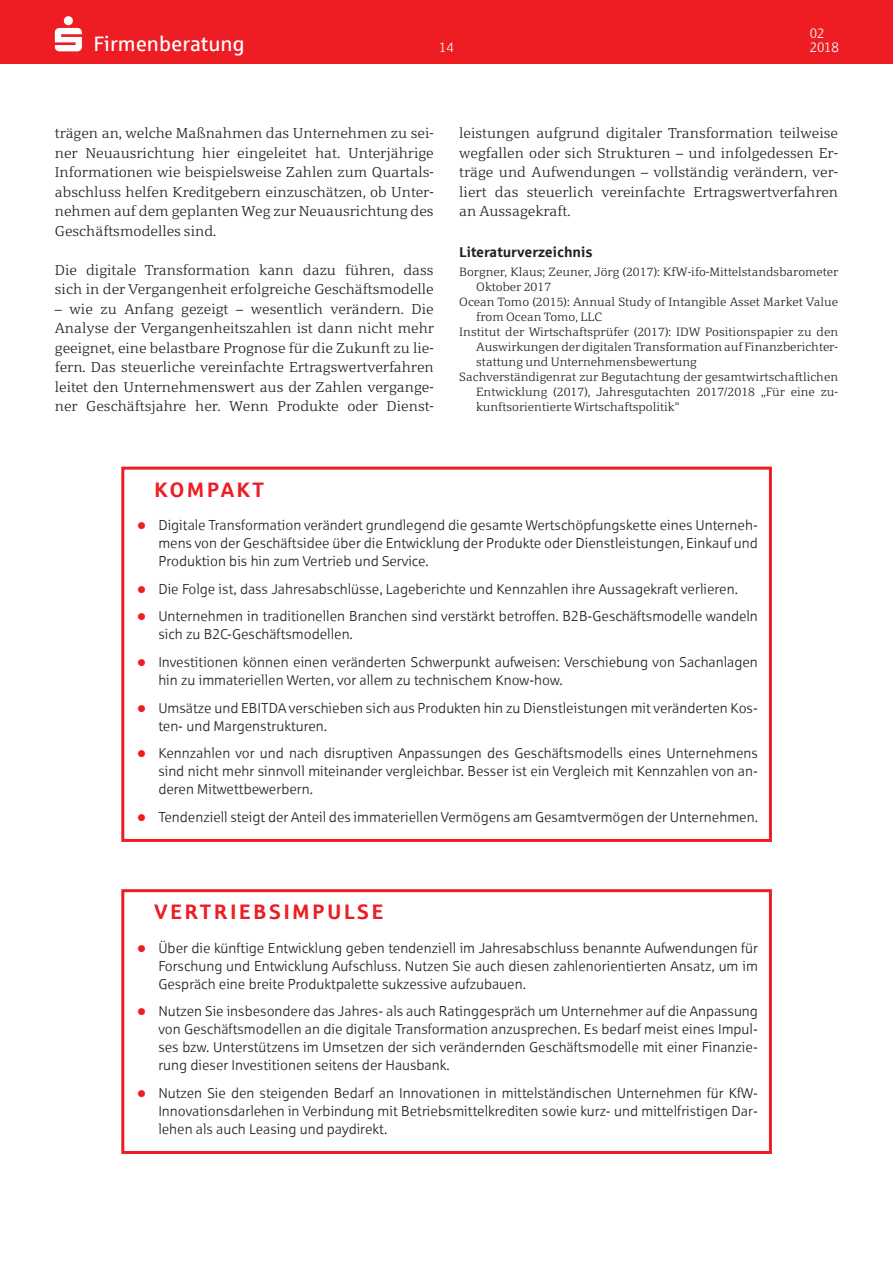
<style>
.page{position:relative;width:893px;height:1263px;background:#fff}
.page>*{position:absolute;margin:0;border:0;box-sizing:border-box;transform-origin:0 0}
.t1{font:700 21px "Sparkasse Rg";letter-spacing:.11em;color:#ee1d23}
.t2{font:20.85px "Sparkasse Rg";color:#fff}
.t3{font:14.25px/18px "Sparkasse Lt";color:#231f20}
.t4{font:14.25px/19.5px "Sparkasse Serif Lt";color:#231f20;text-align:justify}
.t5{font:700 14.25px "Sparkasse Rg";color:#231f20}
.t6{font:13.65px/13.5px "Sparkasse Lt";letter-spacing:-.015em;color:#fff}
.t7{font:13.5px "Sparkasse Lt";color:#fff}
.t8{font:12px "Sparkasse Serif Lt";color:#231f20}
</style>
<div class="page">
<div style="left:121px;top:467px;width:651px;height:375px;border:3px solid #ee1d23"></div>
<div style="left:121px;top:889px;width:651px;height:265px;border:3px solid #ee1d23"></div>
<div style="left:0;top:0;width:893px;height:64px;background:#ee1d23"></div>
<svg style="left:55px;top:16px;width:27px;height:35px"></svg>
<h2 class="t2" style="left:94px;top:31px;width:153px">Firmenberatung</h2>
<p class="t7" style="left:439px;top:39px;width:16px">14</p>
<p class="t6" style="left:810px;top:26px;width:31px">02<br>2018</p>
<p class="t4" style="left:55px;top:123px;width:380px">trägen an, welche Maßnahmen das Unternehmen zu sei&shy;ner Neuausrichtung hier eingeleitet hat. Unterjährige Informationen wie beispielsweise Zahlen zum Quartals&shy;abschluss helfen Kreditgebern einzuschätzen, ob Unter&shy;nehmen auf dem geplanten Weg zur Neuausrichtung des Geschäftsmodelles sind.</p>
<p class="t4" style="left:55px;top:260px;width:380px">Die digitale Transformation kann dazu führen, dass sich in der Vergangenheit erfolgreiche Geschäftsmodelle</p>
<p class="t4" style="left:55px;top:299px;width:381px">– wie zu Anfang gezeigt – wesentlich verändern. Die Analyse der Vergangenheitszahlen ist dann nicht mehr geeignet, eine belastbare Prognose für die Zukunft zu lie&shy;fern. Das steuerliche vereinfachte Ertragswertverfahren leitet den Unternehmenswert aus der Zahlen vergange&shy;ner Geschäftsjahre her. Wenn Produkte oder Dienst-</p>
<p class="t4" style="left:459px;top:123px;width:380px">leistungen aufgrund digitaler Transformation teilweise wegfallen oder sich Strukturen – und infolgedessen Er&shy;träge und Aufwendungen – vollständig verändern, ver&shy;liert das steuerlich vereinfachte Ertragswertverfahren an Aussagekraft.</p>
<p class="t5" style="left:459px;top:243px;width:135px">Literaturverzeichnis</p>
<p class="t8" style="left:459px;top:265px;width:381px">Borgner, Klaus; Zeuner, Jörg (2017): KfW-ifo-Mittelstandsbarometer</p>
<p class="t8" style="left:476px;top:280px;width:77px">Oktober 2017</p>
<p class="t8" style="left:459px;top:295px;width:380px">Ocean Tomo (2015): Annual Study of Intangible Asset Market Value</p>
<p class="t8" style="left:476px;top:310px;width:127px">from Ocean Tomo, LLC</p>
<p class="t8" style="left:459px;top:325px;width:380px">Institut der Wirtschaftsprüfer (2017): IDW Positionspapier zu den</p>
<p class="t8" style="left:476px;top:340px;width:363px">Auswirkungen der digitalen Transformation auf Finanzberichter-</p>
<p class="t8" style="left:476px;top:355px;width:222px">stattung und Unternehmensbewertung</p>
<p class="t8" style="left:459px;top:370px;width:380px">Sachverständigenrat zur Begutachtung der gesamtwirtschaftlichen</p>
<p class="t8" style="left:476px;top:385px;width:363px">Entwicklung (2017), Jahresgutachten 2017/2018 „Für eine zu-</p>
<p class="t8" style="left:476px;top:400px;width:205px">kunftsorientierte Wirtschaftspolitik“</p>
<h1 class="t1" style="left:154px;top:476px;width:111px">KOMPAKT</h1>
<p class="t3" style="left:158px;top:516px;width:601px;text-align:justify">Digitale Transformation verändert grundlegend die gesamte Wertschöpfungskette eines Unterneh&shy;mens von der Geschäftsidee über die Entwicklung der Produkte oder Dienstleistungen, Einkauf und Produktion bis hin zum Vertrieb und Service.</p>
<p class="t3" style="left:158px;top:575px;width:601px;line-height:27.6px">Die Folge ist, dass Jahresabschlüsse, Lageberichte und Kennzahlen ihre Aussagekraft verlieren.<br>Unternehmen in traditionellen Branchen sind verstärkt betroffen. B2B-Geschäftsmodelle wandeln</p>
<p class="t3" style="left:158px;top:620px;width:601px;line-height:27.6px">sich zu B2C-Geschäftsmodellen.<br>Investitionen können einen veränderten Schwerpunkt aufweisen: Verschiebung von Sachanlagen</p>
<p class="t3" style="left:158px;top:666px;width:601px;line-height:27.6px">hin zu immateriellen Werten, vor allem zu technischem Know-how.<br>Umsätze und EBITDA verschieben sich aus Produkten hin zu Dienstleistungen mit veränderten Kos-</p>
<p class="t3" style="left:158px;top:712px;width:601px;line-height:27.6px">ten- und Margenstrukturen.<br>Kennzahlen vor und nach disruptiven Anpassungen des Geschäftsmodells eines Unternehmens</p>
<p class="t3" style="left:158px;top:762px;width:601px">sind nicht mehr sinnvoll miteinander vergleichbar. Besser ist ein Vergleich mit Kennzahlen von an&shy;deren Mitwettbewerbern.</p>
<p class="t3" style="left:158px;top:808px;width:601px">Tendenziell steigt der Anteil des immateriellen Vermögens am Gesamtvermögen der Unternehmen.</p>
<h1 class="t1" style="left:154px;top:898px;width:231px">VERTRIEBSIMPULSE</h1>
<p class="t3" style="left:158px;top:938px;width:601px;text-align:justify">Über die künftige Entwicklung geben tendenziell im Jahresabschluss benannte Aufwendungen für Forschung und Entwicklung Aufschluss. Nutzen Sie auch diesen zahlenorientierten Ansatz, um im Gespräch eine breite Produktpalette sukzessive aufzubauen.</p>
<p class="t3" style="left:158px;top:1002px;width:601px;text-align:justify">Nutzen Sie insbesondere das Jahres- als auch Ratinggespräch um Unternehmer auf die Anpassung von Geschäftsmodellen an die digitale Transformation anzusprechen. Es bedarf meist eines Impul&shy;ses bzw. Unterstützens im Umsetzen der sich verändernden Geschäftsmodelle mit einer Finanzie&shy;rung dieser Investitionen seitens der Hausbank.</p>
<p class="t3" style="left:158px;top:1084px;width:601px;text-align:justify">Nutzen Sie den steigenden Bedarf an Innovationen in mittelständischen Unternehmen für KfW-Innovationsdarlehen in Verbindung mit Betriebsmittelkrediten sowie kurz- und mittelfristigen Dar&shy;lehen als auch Leasing und paydirekt.</p>
</div>
